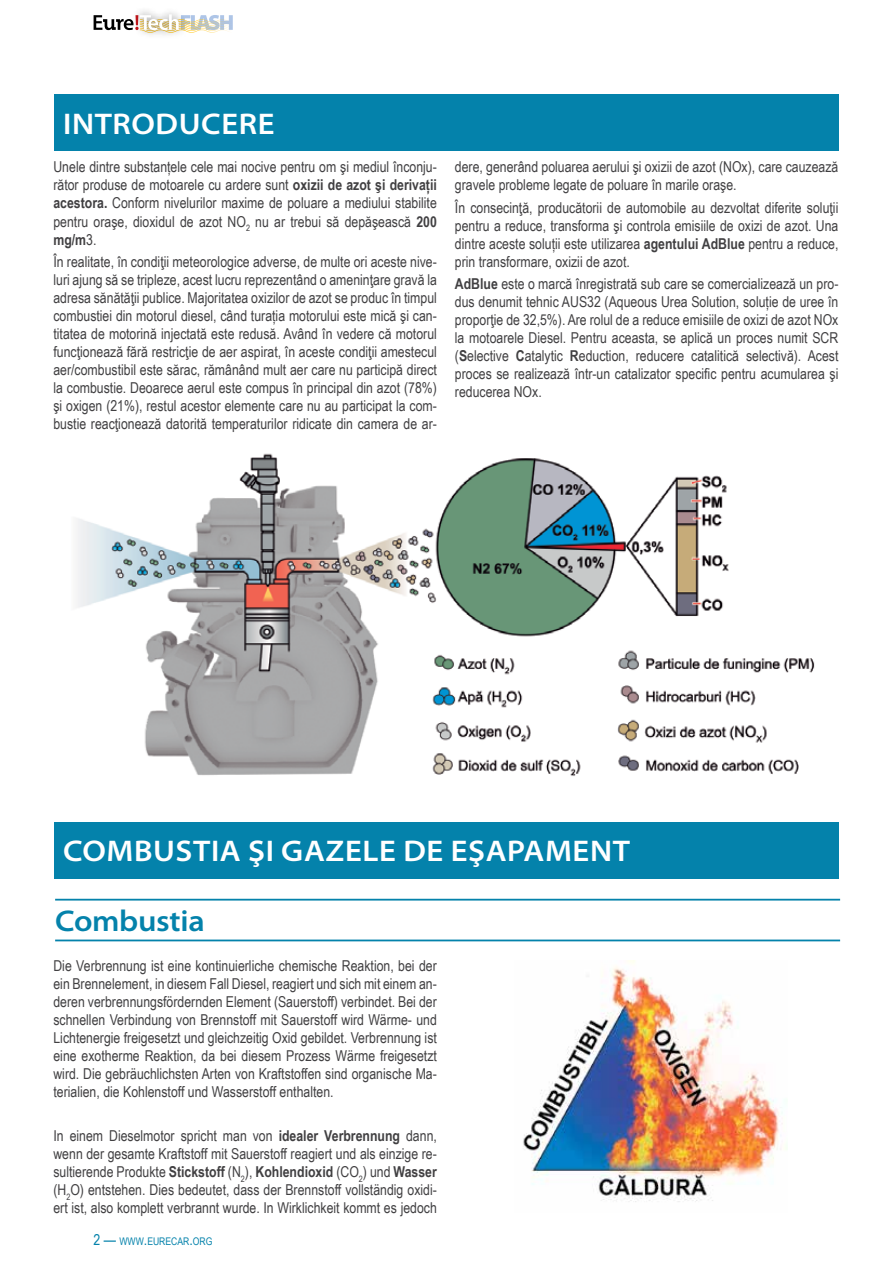
<style>
.page{position:relative;width:893px;height:1263px;background:#fff}
.page>*{position:absolute;margin:0;border:0;box-sizing:border-box;transform-origin:0 0}
.t1{font:600 semi-expanded 30px "Myriad Pro";letter-spacing:.02em;color:#fff}
.t2{font:600 semi-expanded 30px "Myriad Pro";letter-spacing:-.01em;color:#0482ab}
.t3{font:15px/18px "Arial Narrow";color:#414042;text-align:justify}
.t4{font:10.5px "Arial Narrow";color:#0482ab}
.s1{font-weight:700}
.s2{font-size:15px}
</style>
<div class="page">
<svg style="left:94px;top:14px;width:139px;height:19px"></svg>
<div style="left:54px;top:94px;width:785px;height:57px;background:#0482ab"></div>
<hr style="left:55px;top:899px;width:785px;height:1px;background:#0482ab">
<hr style="left:55px;top:939px;width:785px;height:2px;background:#0482ab">
<img style="left:77px;top:453px;width:738px;height:323px">
<div style="left:54px;top:822px;width:785px;height:56px;background:#0482ab"></div>
<img style="left:523px;top:960px;width:264px;height:242px">
<h1 class="t1" style="left:63px;top:107px;width:213px">INTRODUCERE</h1>
<p class="t3" style="left:53px;top:158px;width:385px">Unele dintre substanțele cele mai nocive pentru om şi mediul înconju&shy;rător produse de motoarele cu ardere sunt <span class="s1">oxizii de azot şi derivații acestora.</span> Conform nivelurilor maxime de poluare a mediului stabilite pentru oraşe, dioxidul de azot NO<sub>2</sub> nu ar trebui să depăşească <span class="s1">200 mg/m</span>3.</p>
<p class="t3" style="left:53px;top:252px;width:385px">În realitate, în condiţii meteorologice adverse, de multe ori aceste nive&shy;luri ajung să se tripleze, acest lucru reprezentând o ameninţare gravă la adresa sănătăţii publice. Majoritatea oxizilor de azot se produc în timpul combustiei din motorul diesel, când turația motorului este mică şi can&shy;titatea de motorină injectată este redusă. Având în vedere că motorul funcţionează fără restricţie de aer aspirat, în aceste condiţii amestecul aer/combustibil este sărac, rămânând mult aer care nu participă direct la combustie. Deoarece aerul este compus în principal din azot (78%) şi oxigen (21%), restul acestor elemente care nu au participat la com&shy;bustie reacţionează datorită temperaturilor ridicate din camera de ar-</p>
<p class="t3" style="left:455px;top:158px;width:385px">dere, generând poluarea aerului şi oxizii de azot (NOx), care cauzează gravele probleme legate de poluare în marile oraşe.</p>
<p class="t3" style="left:455px;top:198px;width:385px">În consecinţă, producătorii de automobile au dezvoltat diferite soluţii pentru a reduce, transforma şi controla emisiile de oxizi de azot. Una dintre aceste soluții este utilizarea <span class="s1">agentului AdBlue</span> pentru a reduce, prin transformare, oxizii de azot.</p>
<p class="t3" style="left:455px;top:274px;width:385px"><span class="s1">AdBlue</span> este o marcă înregistrată sub care se comercializează un pro&shy;dus denumit tehnic AUS32 (Aqueous Urea Solution, soluție de uree în proporţie de 32,5%). Are rolul de a reduce emisiile de oxizi de azot NOx la motoarele Diesel. Pentru aceasta, se aplică un proces numit SCR (<span class="s1">S</span>elective <span class="s1">C</span>atalytic <span class="s1">R</span>eduction, reducere catalitică selectivă). Acest proces se realizează într-un catalizator specific pentru acumularea şi reducerea NOx.</p>
<h1 class="t1" style="left:63px;top:834px;width:568px">COMBUSTIA ŞI GAZELE DE EŞAPAMENT</h1>
<h1 class="t2" style="left:55px;top:904px;width:151px">Combustia</h1>
<p class="t3" style="left:53px;top:956px;width:385px">Die Verbrennung ist eine kontinuierliche chemische Reaktion, bei der ein Brennelement, in diesem Fall Diesel, reagiert und sich mit einem an&shy;deren verbrennungsfördernden Element (Sauerstoff) verbindet. Bei der schnellen Verbindung von Brennstoff mit Sauerstoff wird Wärme- und Lichtenergie freigesetzt und gleichzeitig Oxid gebildet. Verbrennung ist eine exotherme Reaktion, da bei diesem Prozess Wärme freigesetzt wird. Die gebräuchlichsten Arten von Kraftstoffen sind organische Ma&shy;terialien, die Kohlenstoff und Wasserstoff enthalten.</p>
<p class="t3" style="left:53px;top:1126px;width:385px">In einem Dieselmotor spricht man von <span class="s1">idealer Verbrennung</span> dann, wenn der gesamte Kraftstoff mit Sauerstoff reagiert und als einzige re&shy;sultierende Produkte <span class="s1">Stickstoff</span> (N<sub>2</sub>), <span class="s1">Kohlendioxid</span> (CO<sub>2</sub>) und <span class="s1">Wasser </span>(H<sub>2</sub>O) entstehen. Dies bedeutet, dass der Brennstoff vollständig oxidi&shy;ert ist, also komplett verbrannt wurde. In Wirklichkeit kommt es jedoch</p>
<p class="t4" style="left:94px;top:1233px;width:120px"><span class="s2">2 —</span> WWW<span class="s2">.</span>EURECAR<span class="s2">.</span>ORG</p>
</div>
